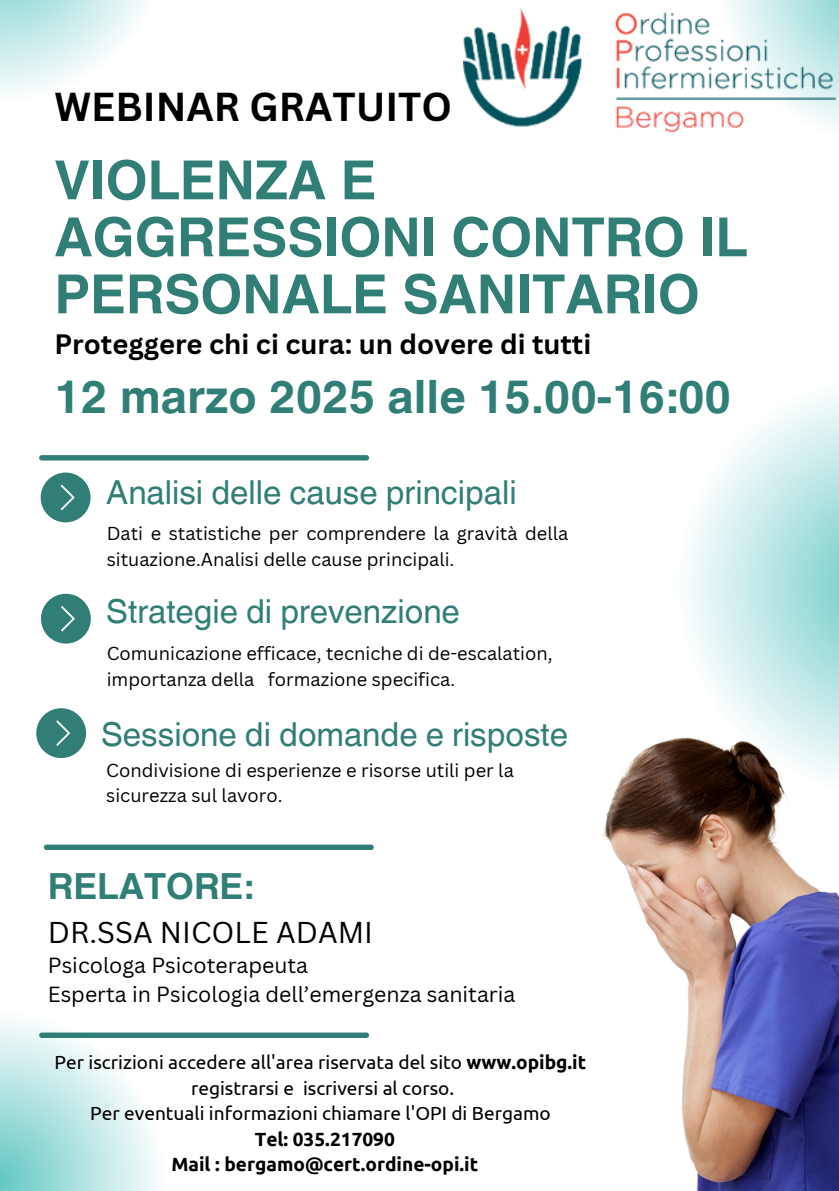
<style>
.page{position:relative;width:839px;height:1191px;background:#fff}
.page>*{position:absolute;margin:0;border:0;box-sizing:border-box;transform-origin:0 0}
.t1{font:700 54px/57px "Helvetica World";color:#317e77}
.t2{font:700 46px "Helvetica World";color:#317e77}
.t3{font:700 39.4px "Canva Sans";color:#000}
.t4{font:700 36px "Helvetica World";color:#317e77}
.t5{font:33.2px "Helvetica World";color:#317e77}
.t6{font:29.4px "Canva Sans";color:#000}
.t7{font:700 27.4px "Canva Sans";color:#000}
.t8{font:21.4px/28.4px "Canva Sans";color:#000}
.t9{font:19px "Ubuntu";color:#000}
.t10{font:700 19px "Ubuntu";color:#000}
.t11{font:18.2px/25.6px "Canva Sans";color:#000}
.s1{font-weight:700}
</style>
<div class="page">
<svg style="left:0;top:1021px;width:165px;height:170px"></svg>
<svg style="left:0;top:0;width:144px;height:92px"></svg>
<div style="left:41px;top:473px;width:49px;height:49px;background:#317e77;border-radius:25px"></div>
<svg style="left:61px;top:485px;width:14px;height:25px"></svg>
<div style="left:41px;top:594px;width:49px;height:49px;background:#317e77;border-radius:25px"></div>
<svg style="left:61px;top:606px;width:14px;height:26px"></svg>
<div style="left:36px;top:708px;width:50px;height:50px;background:#317e77;border-radius:25px"></div>
<svg style="left:56px;top:720px;width:14px;height:26px"></svg>
<svg style="left:730px;top:0;width:108px;height:127px"></svg>
<img style="left:463px;top:8px;width:374px;height:125px">
<img style="left:602px;top:738px;width:236px;height:453px">
<svg style="left:677px;top:394px;width:161px;height:402px"></svg>
<div style="left:39px;top:455px;width:330px;height:6px;background:#317e77;border-radius:3px"></div>
<div style="left:44px;top:845px;width:330px;height:5px;background:#317e77;border-radius:3px"></div>
<div style="left:39px;top:1033px;width:330px;height:5px;background:#317e77;border-radius:3px"></div>
<p class="t3" style="left:54px;top:79px;width:399px">WEBINAR GRATUITO</p>
<p class="t1" style="left:54px;top:146px;width:694px">VIOLENZA E<br>AGGRESSIONI CONTRO IL<br>PERSONALE SANITARIO</p>
<h5 class="t7" style="left:54px;top:324px;width:538px">Proteggere chi ci cura: un dovere di tutti</h5>
<p class="t2" style="left:54px;top:359px;width:678px">12 marzo 2025 alle 15.00-16:00</p>
<h2 class="t5" style="left:106px;top:473px;width:412px">Analisi delle cause principali</h2>
<p class="t11" style="left:107px;top:520px;width:463px">Dati e statistiche per comprendere la gravità della situazione.Analisi delle cause principali.</p>
<h1 class="t5" style="left:106px;top:592px;width:355px">Strategie di prevenzione</h1>
<p class="t11" style="left:107px;top:640px;width:447px">Comunicazione efficace, tecniche di de-escalation, importanza della formazione specifica.</p>
<p class="t5" style="left:101px;top:714px;width:468px">Sessione di domande e risposte</p>
<h3 class="t11" style="left:106px;top:757px;width:409px">Condivisione di esperienze e risorse utili per la sicurezza sul lavoro.</h3>
<p class="t4" style="left:48px;top:857px;width:207px">RELATORE:</p>
<h4 class="t6" style="left:48px;top:912px;width:327px">DR.SSA NICOLE ADAMI</h4>
<h4 class="t8" style="left:48px;top:951px;width:469px">Psicologa Psicoterapeuta<br>Esperta in Psicologia dell’emergenza sanitaria</h4>
<p class="t9" style="left:55px;top:1052px;width:533px">Per iscrizioni accedere all'area riservata del sito <span class="s1">www.opibg.it</span></p>
<p class="t9" style="left:191px;top:1077px;width:264px">registrarsi e iscriversi al corso.</p>
<h4 class="t9" style="left:90px;top:1103px;width:462px">Per eventuali informazioni chiamare l'OPI di Bergamo</h4>
<p class="t10" style="left:255px;top:1128px;width:142px">Tel: 035.217090</p>
<p class="t10" style="left:171px;top:1154px;width:308px">Mail : bergamo@cert.ordine-opi.it</p>
</div>
